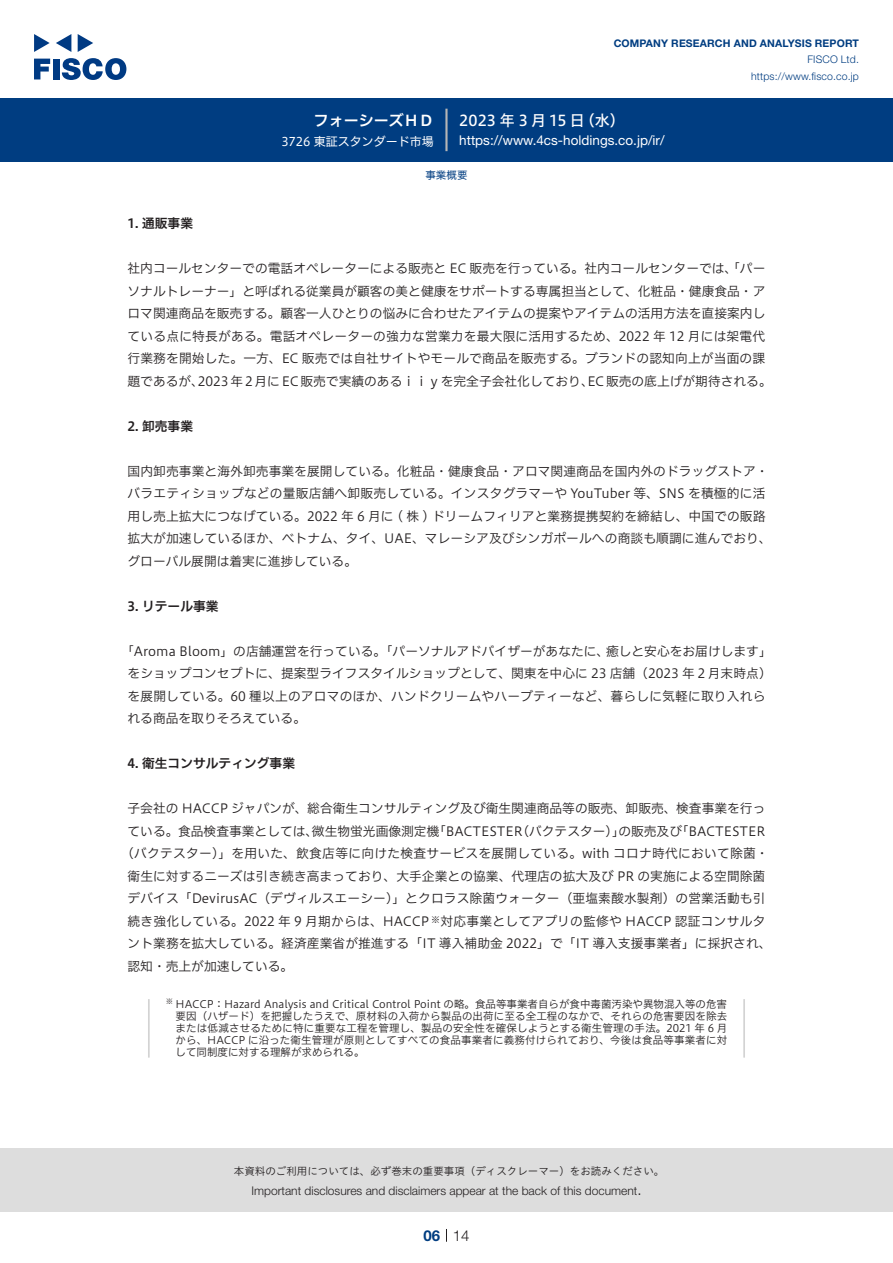
<style>
.page{position:relative;width:893px;height:1263px;background:#fff}
.page>*{position:absolute;margin:0;border:0;box-sizing:border-box;transform-origin:0 0}
.t1{font:15px "Hiragino UD Sans F Std N W5";letter-spacing:.005em;color:#fff}
.t2{font:15px "Hiragino UD Sans F Std N W6";color:#fff}
.t3{font:300 15px "Helvetica Neue LT Std";color:#231f20}
.t4{font:700 15px "Helvetica Neue LT Std";color:#003d81}
.t5{font:13.5px "Helvetica Neue LT Std";color:#fff}
.t6{font:12.75px/22.5px "Hiragino UD Sans F Std N W3";letter-spacing:.005em;color:#231f20}
.t7{font:12.75px "Hiragino UD Sans F Std N W6";color:#231f20}
.t8{font:300 12px "Helvetica Neue LT Std";color:#231f20}
.t9{font:12px "Hiragino UD Sans F Std N W4";color:#fff}
.t10{font:10.5px/12px "Hiragino UD Sans F Std N W3";color:#231f20;text-align:justify}
.t11{font:10.5px "Hiragino UD Sans Std W3";color:#231f20}
.t12{font:700 10.5px "Helvetica Neue LT Std";letter-spacing:.015em;color:#003d81}
.t13{font:300 10.5px/16.5px "Helvetica Neue LT Std";letter-spacing:.015em;color:#003d81;text-align:right}
.t14{font:10.5px "Hiragino UD Sans F Std N W4";color:#003d81}
.t15{font:8.85px "Hiragino UD Sans F Std N W3";color:#231f20}
.t16{font:7.35px "Hiragino UD Sans F Std N W3";color:#231f20}
</style>
<div class="page">
<div style="left:0;top:1148px;width:893px;height:64px;background:#ddd"></div>
<svg style="left:34px;top:59px;width:16px;height:20px"></svg>
<div style="left:53px;top:59px;width:6px;height:20px;background:#003a83"></div>
<svg style="left:62px;top:58px;width:64px;height:22px"></svg>
<svg style="left:34px;top:34px;width:16px;height:18px"></svg>
<svg style="left:78px;top:34px;width:15px;height:18px"></svg>
<svg style="left:56px;top:34px;width:15px;height:18px"></svg>
<div style="left:0;top:98px;width:893px;height:64px;background:#003d81"></div>
<hr style="left:445px;top:109px;width:3px;height:42px;background:#b5b5b6">
<svg style="left:446px;top:1229px;width:1px;height:13px"></svg>
<hr style="left:148px;top:999px;width:2px;height:58px;background:#d3d3d3">
<hr style="left:743px;top:999px;width:2px;height:58px;background:#d3d3d3">
<p class="t2" style="left:314px;top:109px;width:122px">フォーシーズＨＤ</p>
<p class="t9" style="left:281px;top:132px;width:154px">3726 東証スタンダード市場</p>
<p class="t12" style="left:614px;top:37px;width:247px">COMPANY RESEARCH AND ANALYSIS REPORT</p>
<p class="t13" style="left:751px;top:51px;width:109px">FISCO Ltd. https://www.fisco.co j p.</p>
<p class="t1" style="left:580px;top:109px;width:46px">（水(</p>
<p class="t1" style="left:459px;top:109px;width:127px">2023 年 3 月 15 日</p>
<p class="t5" style="left:459px;top:132px;width:207px">https://www.4cs-holdings. c o j p. /i r/</p>
<p class="t14" style="left:425px;top:167px;width:43px">事業概要</p>
<p class="t7" style="left:128px;top:214px;width:67px">1. 通販事業</p>
<p class="t6" style="left:128px;top:256px;width:639px">社内コールセンターでの電話オペレーターによる販売と EC 販売を行っている。社内コールセンターでは、「パー</p>
<p class="t6" style="left:128px;top:279px;width:639px">ソナルトレーナー」と呼ばれる従業員が顧客の美と健康をサポートする専属担当として、化粧品・健康食品・ア</p>
<p class="t6" style="left:128px;top:301px;width:639px">ロマ関連商品を販売する。顧客一人ひとりの悩みに合わせたアイテムの提案やアイテムの活用方法を直接案内し</p>
<p class="t6" style="left:128px;top:324px;width:639px">ている点に特長がある。電話オペレーターの強力な営業力を最大限に活用するため、2022 年 12 月には架電代</p>
<p class="t6" style="left:128px;top:346px;width:639px">行業務を開始した。一方、EC 販売では自社サイトやモールで商品を販売する。ブランドの認知向上が当面の課</p>
<p class="t6" style="left:587px;top:369px;width:186px">EC販売の底上げが期待される。</p>
<p class="t6" style="left:128px;top:369px;width:78px">題であるが、</p>
<p class="t7" style="left:128px;top:416px;width:67px">2. 卸売事業</p>
<p class="t6" style="left:128px;top:459px;width:646px">国内卸売事業と海外卸売事業を展開している。化粧品・健康食品・アロマ関連商品を国内外のドラッグストア・バラエティショップなどの量販店舗へ卸販売している。インスタグラマーや YouTuber 等、SNS を積極的に活用し売上拡大につなげている。2022 年 6 月に ( 株 ) ドリームフィリアと業務提携契約を締結し、中国での販路拡大が加速しているほか、ベトナム、タイ、UAE、マレーシア及びシンガポールへの商談も順調に進んでおり、グローバル展開は着実に進捗している。</p>
<p class="t7" style="left:128px;top:596px;width:93px">3. リテール事業</p>
<p class="t6" style="left:606px;top:639px;width:167px">癒しと安心をお届けします「</p>
<p class="t6" style="left:198px;top:369px;width:398px">2023年 2 月に EC 販売で実績のあるｉｉｙを完全子会社化しており、</p>
<p class="t6" style="left:128px;top:639px;width:646px;text-indent:-6px">「Aroma Bloom」の店舗運営を行っている。「パーソナルアドバイザーがあなたに、<br>をショップコンセプトに、提案型ライフスタイルショップとして、関東を中心に 23 店舗（2023 年２月末時点(を展開している。60 種以上のアロマのほか、ハンドクリームやハーブティーなど、暮らしに気軽に取り入れられる商品を取りそろえている。</p>
<p class="t7" style="left:128px;top:754px;width:169px">4. 衛生コンサルティング事業</p>
<p class="t6" style="left:128px;top:796px;width:639px;text-align:right">子会社の HACCP ジャパンが、総合衛生コンサルティング及び衛生関連商品等の販売、卸販売、検査事業を行っ「BACTESTER</p>
<p class="t6" style="left:618px;top:819px;width:65px">の販売及び</p>
<p class="t6" style="left:516px;top:819px;width:110px">（バクテスター）」</p>
<p class="t6" style="left:128px;top:819px;width:192px">ている。食品検査事業としては、</p>
<p class="t6" style="left:121px;top:841px;width:649px">（バクテスター）」を用いた、飲食店等に向けた検査サービスを展開している。with コロナ時代において除菌・</p>
<p class="t6" style="left:128px;top:864px;width:639px">衛生に対するニーズは引き続き高まっており、大手企業との協業、代理店の拡大及び PR の実施による空間除菌</p>
<p class="t6" style="left:128px;top:886px;width:639px">デバイス「DevirusAC（デヴィルスエーシー）」とクロラス除菌ウォーター（亜塩素酸水製剤）の営業活動も引</p>
<p class="t6" style="left:440px;top:909px;width:327px">対応事業としてアプリの監修や HACCP 認証コンサルタ</p>
<p class="t6" style="left:312px;top:819px;width:129px">微生物蛍光画像測定機</p>
<p class="t6" style="left:433px;top:819px;width:91px">「BACTESTER</p>
<p class="t6" style="left:128px;top:909px;width:646px">続き強化している。2022 年 9 月期からは、HACCP<br>ント業務を拡大している。経済産業省が推進する「IT 導入補助金 2022」で「IT 導入支援事業者」に採択され、認知・売上が加速している。</p>
<p class="t10" style="left:176px;top:998px;width:553px">HACCP：Hazard Analysis and Critical Control Point の略。食品等事業者自らが食中毒菌汚染や異物混入等の危害</p>
<p class="t15" style="left:431px;top:913px;width:10px">※</p>
<p class="t16" style="left:166px;top:996px;width:9px">※</p>
<p class="t10" style="left:176px;top:1010px;width:553px">要因（ハザード）を把握したうえで、原材料の入荷から製品の出荷に至る全工程のなかで、それらの危害要因を除去または低減させるために特に重要な工程を管理し、製品の安全性を確保しようとする衛生管理の手法。2021 年 6 月から、HACCP に沿った衛生管理が原則としてすべての食品事業者に義務付けられており、今後は食品等事業者に対して同制度に対する理解が求められる。</p>
<p class="t11" style="left:234px;top:1163px;width:432px">本資料のご利用については、必ず巻末の重要事項（ディスクレーマー）をお読みください。</p>
<p class="t3" style="left:637px;top:1180px;width:6px">.</p>
<p class="t8" style="left:251px;top:1183px;width:387px">Important disclosures and disclaimers appear at the back of this document</p>
<p class="t4" style="left:423px;top:1226px;width:18px">06</p>
<p class="t3" style="left:453px;top:1226px;width:18px">14</p>
</div>
